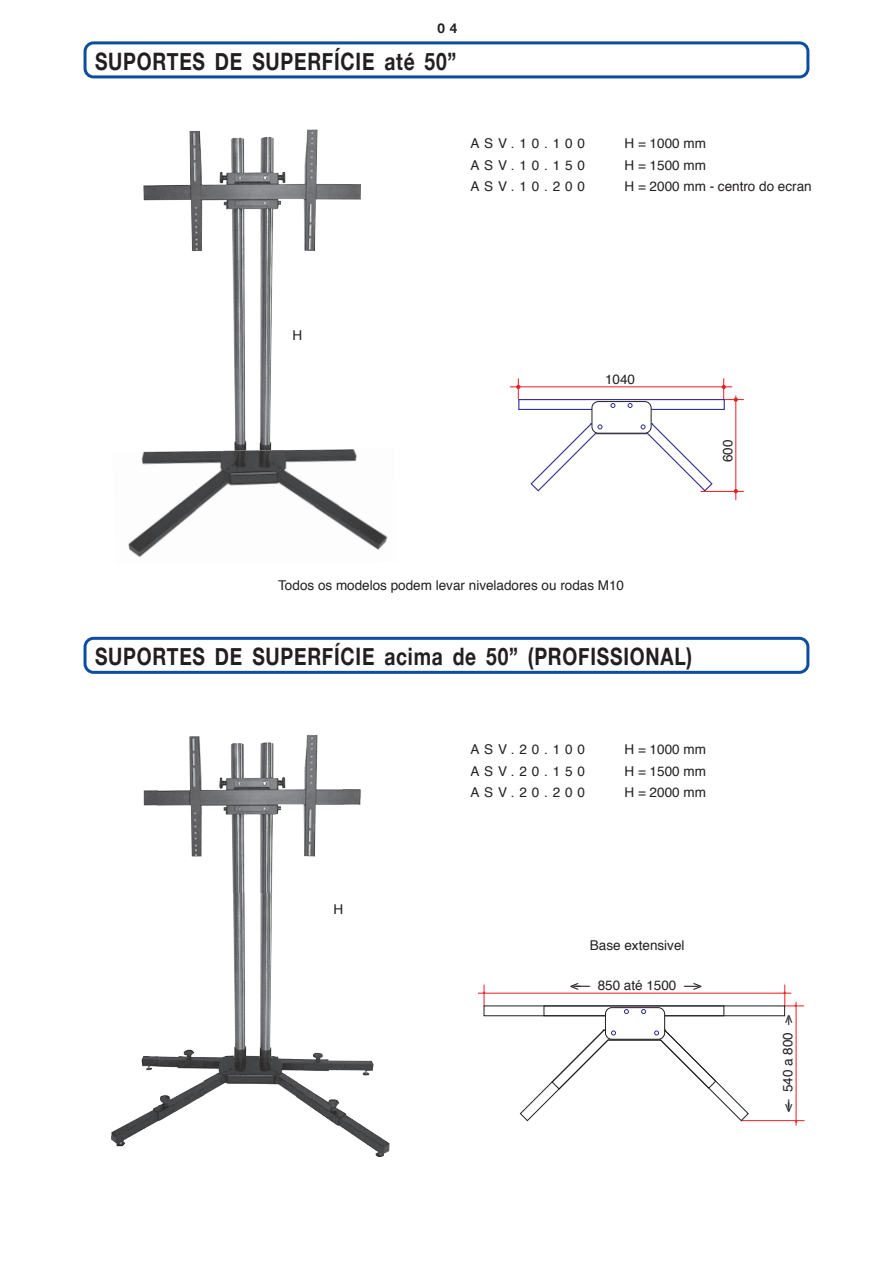
<style>
.page{position:relative;width:893px;height:1263px;background:#fff}
.page>*{position:absolute;margin:0;border:0;box-sizing:border-box;transform-origin:0 0}
.t1{font:700 24px "Helvetica Neue";letter-spacing:.04em;color:#231f20;scale:.8 1}
.t2{font:13.5px "Helvetica";color:#231f20}
.t3{font:700 13.5px "Helvetica Neue";color:#231f20}
.t4{font:9px "Helvetica";color:#ee1d23}
</style>
<div class="page">
<div style="left:84px;top:41px;width:725px;height:37px;border:3px solid #0d4da1;border-radius:9px"></div>
<hr style="left:478px;top:993px;width:313px;height:1px;background:#ee1d23">
<hr style="left:796px;top:1002px;width:1px;height:123px;background:#ee1d23">
<div style="left:84px;top:637px;width:725px;height:37px;border:3px solid #0d4da1;border-radius:9px"></div>
<hr style="left:510px;top:386px;width:222px;height:1px;background:#ee1d23">
<hr style="left:735px;top:396px;width:1px;height:104px;background:#ee1d23">
<img style="left:128px;top:451px;width:260px;height:107px">
<img style="left:158px;top:735px;width:185px;height:158px">
<img style="left:143px;top:790px;width:15px;height:16px">
<img style="left:343px;top:789px;width:18px;height:16px">
<img style="left:204px;top:893px;width:92px;height:204px">
<img style="left:158px;top:1049px;width:46px;height:72px">
<img style="left:111px;top:1056px;width:47px;height:90px">
<img style="left:296px;top:1053px;width:78px;height:79px">
<img style="left:143px;top:129px;width:218px;height:322px">
<img style="left:234px;top:450px;width:37px;height:1px">
<svg style="left:516px;top:378px;width:228px;height:115px"></svg>
<svg style="left:483px;top:985px;width:321px;height:137px"></svg>
<p class="t3" style="left:437px;top:20px;width:21px">0 4</p>
<p class="t1" style="left:95px;top:46px;width:453px">SUPORTES DE SUPERFÍCIE até 50”</p>
<p class="t2" style="left:470px;top:133px;width:116px">ASV.10.100</p>
<p class="t2" style="left:624px;top:133px;width:83px">H = 1000 mm</p>
<p class="t2" style="left:470px;top:154px;width:116px">ASV.10.150</p>
<p class="t2" style="left:624px;top:154px;width:83px">H = 1500 mm</p>
<p class="t2" style="left:470px;top:176px;width:116px">ASV.10.200</p>
<p class="t2" style="left:624px;top:176px;width:189px">H = 2000 mm - centro do ecran</p>
<p class="t2" style="left:292px;top:325px;width:11px">H</p>
<p class="t2" style="left:605px;top:369px;width:32px">1040</p>
<p class="t2" style="left:717px;top:462px;width:24px;rotate:-90deg">600</p>
<p class="t2" style="left:278px;top:574px;width:347px">Todos os modelos podem levar niveladores ou rodas M10</p>
<p class="t1" style="left:95px;top:641px;width:748px">SUPORTES DE SUPERFÍCIE acima de 50” (PROFISSIONAL)</p>
<p class="t2" style="left:334px;top:899px;width:11px">H</p>
<p class="t2" style="left:470px;top:739px;width:116px">ASV.20.100</p>
<p class="t2" style="left:624px;top:739px;width:83px">H = 1000 mm</p>
<p class="t2" style="left:470px;top:761px;width:116px">ASV.20.150</p>
<p class="t2" style="left:624px;top:761px;width:83px">H = 1500 mm</p>
<p class="t2" style="left:470px;top:782px;width:116px">ASV.20.200</p>
<p class="t2" style="left:624px;top:782px;width:83px">H = 2000 mm</p>
<p class="t2" style="left:590px;top:934px;width:96px">Base extensivel</p>
<p class="t2" style="left:571px;top:975px;width:132px">&lt;––– 850 até 1500 ––&gt;</p>
<p class="t4" style="left:482px;top:986px;width:5px">•</p>
<p class="t4" style="left:783px;top:986px;width:5px">•</p>
<p class="t4" style="left:794px;top:999px;width:5px">•</p>
<p class="t2" style="left:777px;top:1112px;width:99px;rotate:-90deg">&lt;–– 540 a 800 –&gt;</p>
<p class="t4" style="left:795px;top:1114px;width:5px">•</p>
</div>
